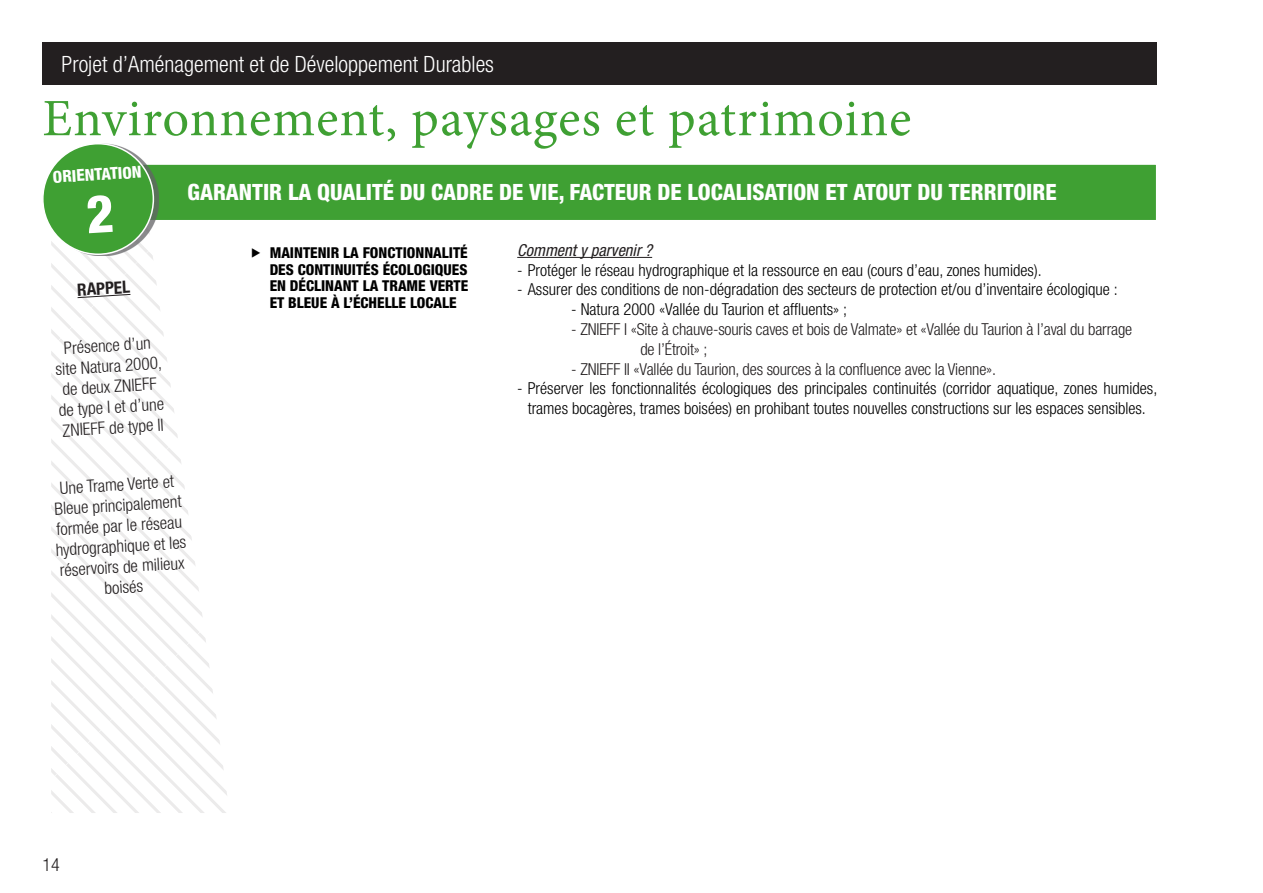
<style>
.page{position:relative;width:1263px;height:893px;background:#fff}
.page>*{position:absolute;margin:0;border:0;box-sizing:border-box;transform-origin:0 0}
.t1{font:52.5px "Minion Pro";letter-spacing:.02em;color:#3fa033}
.t2{font:800 condensed 22.5px "Helvetica Neue LT Std";color:#fff}
.t3{font:300 condensed 22.5px "Helvetica Neue LT Std";color:#fff}
.t4{font:300 condensed 18px "Helvetica Neue LT Std";color:#231f20}
.t5{font:300 condensed 17.1px/20.5px "Helvetica Neue LT Std";color:#231f20;text-align:center}
.t6{font:700 condensed 17.1px "Helvetica Neue LT Std";color:#231f20}
.t7{font:300 condensed 16.5px/19.8px "Helvetica Neue LT Std";color:#000;text-align:center}
.t8{font:300 condensed 16.5px/19.8px "Helvetica Neue LT Std";letter-spacing:-.01em;color:#231f20}
.t9{font:italic condensed 16.5px "Helvetica Neue LT Std";color:#231f20}
.t10{font:800 condensed 16.5px "Helvetica Neue LT Std";color:#fff}
.t11{font:800 condensed 15px/16.5px "Helvetica Neue LT Std";color:#000;text-align:justify}
</style>
<div class="page">
<div style="left:42px;top:43px;width:1114px;height:42px;background:#231f20"></div>
<svg style="left:51px;top:256px;width:176px;height:557px"></svg>
<svg style="left:77px;top:293px;width:54px;height:6px"></svg>
<hr style="left:517px;top:257px;width:135px;height:1px;background:#231f20">
<div style="left:133px;top:164px;width:1024px;height:57px;background:#3fa033"></div>
<div style="left:132px;top:163px;width:1025px;height:58px;border:2px solid #fff"></div>
<div style="left:46px;top:144px;width:112px;height:112px;background:#636366;opacity:.75"></div>
<div style="left:43px;top:144px;width:110px;height:110px;background:#3fa033;border-radius:50%"></div>
<div style="left:42px;top:143px;width:112px;height:112px;border:2px solid #fff;border-radius:50%"></div>
<h2 class="t3" style="left:62px;top:51px;width:434px">Projet d’Aménagement et de Développement Durables</h2>
<h1 class="t1" style="left:42px;top:83px;width:870px">Environnement, paysages et patrimoine</h1>
<p class="t10" style="left:52px;top:166px;width:90px;rotate:-3deg">ORIENTATION</p>
<h2 class="t2" style="left:188px;top:178px;width:870px">GARANTIR LA QUALITÉ DU CADRE DE VIE, FACTEUR DE LOCALISATION ET ATOUT DU TERRITOIRE</h2>
<p class="t6" style="left:76px;top:280px;width:54px;rotate:-4deg">RAPPEL</p>
<p class="t5" style="left:53px;top:339px;width:108px;rotate:-4deg">Présence d’un site Natura 2000, de deux ZNIEFF de type I et d’une<br>ZNIEFF de type II</p>
<p class="t5" style="left:51px;top:479px;width:132px;rotate:-4deg">Une Trame Verte et<br>Bleue principalement formée par le réseau hydrographique et les réservoirs de milieux boisés</p>
<p class="t11" style="left:270px;top:245px;width:200px;text-indent:-20px">▶ MAINTENIR LA FONCTIONNALITÉ DES CONTINUITÉS ÉCOLOGIQUES EN DÉCLINANT LA TRAME VERTE ET BLEUE À L’ÉCHELLE LOCALE</p>
<p class="t9" style="left:517px;top:240px;width:136px">Comment y parvenir ?</p>
<p class="t7" style="left:517px;top:260px;width:526px">- Protéger le réseau hydrographique et la ressource en eau (cours d’eau, zones humides).</p>
<p class="t7" style="left:517px;top:279px;width:602px">- Assurer des conditions de non-dégradation des secteurs de protection et/ou d’inventaire écologique :</p>
<p class="t7" style="left:571px;top:299px;width:277px">- Natura 2000 «Vallée du Taurion et affluents» ;</p>
<p class="t8" style="left:640px;top:319px;width:493px;text-indent:-69px">- ZNIEFF I «Site à chauve-souris caves et bois de Valmate» et «Vallée du Taurion à l’aval du barrage de l’Étroit» ;</p>
<p class="t8" style="left:571px;top:359px;width:426px">- ZNIEFF II «Vallée du Taurion, des sources à la confluence avec la Vienne».</p>
<p class="t7" style="left:517px;top:378px;width:642px">- Préserver les fonctionnalités écologiques des principales continuités (corridor aquatique, zones humides, trames bocagères, trames boisées) en prohibant toutes nouvelles constructions sur les espaces sensibles.</p>
<p class="t4" style="left:43px;top:854px;width:19px">14</p>
</div>
